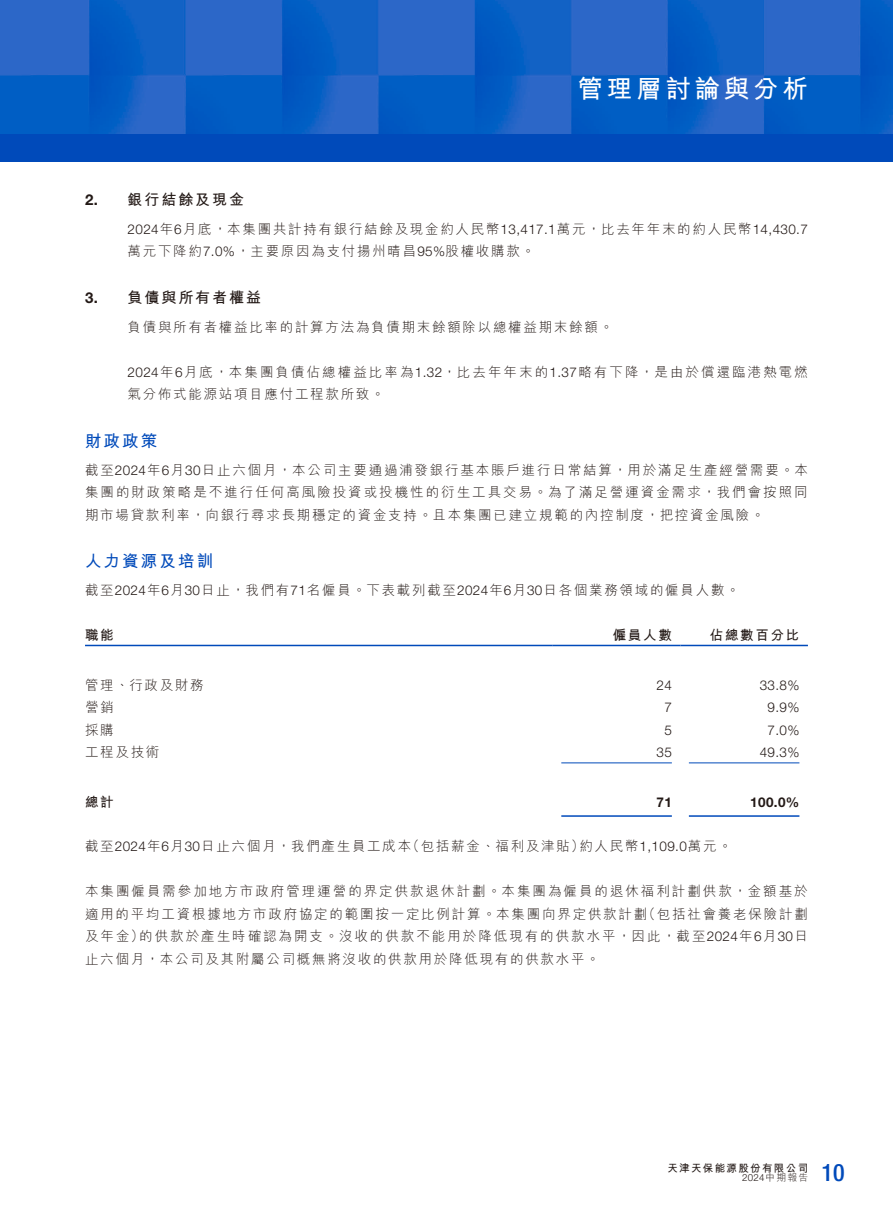
<style>
.page{position:relative;width:893px;height:1212px;background:#fff}
.page>*{position:absolute;margin:0;border:0;box-sizing:border-box;transform-origin:0 0}
.t1{font:700 25.5px "M Hei HK";letter-spacing:.15em;color:#fff}
.t2{font:500 condensed 24px "Helvetica Neue LT Std";color:#004aba}
.t3{font:700 16.5px "M Hei HK";letter-spacing:.13em;color:#004aba}
.t4{font:700 15px "M Hei HK";letter-spacing:.13em;color:#231916}
.t5{font:700 15px "Helvetica Neue LT Std";color:#231916}
.t6{font:300 13.5px/22.5px "M Hei HK";letter-spacing:.13em;color:#231916}
.t7{font:300 13.5px/22.5px "M Hei HK";letter-spacing:.15em;color:#231916}
.t8{font:300 13.5px "Helvetica Neue LT Std";letter-spacing:.03em;color:#231916}
.t9{font:700 13.5px "M Hei HK";letter-spacing:.13em;color:#231916}
.t10{font:700 13.5px "Helvetica Neue LT Std";color:#231916}
.t11{font:700 10.5px "M Hei HK";letter-spacing:.13em;color:#231916}
.t12{font:300 9.75px "Helvetica Neue LT Std";color:#231916}
.s1{font-family:"Helvetica Neue LT Std"}
.s2{font-family:"M Hei HK"}
</style>
<div class="page">
<img style="left:0;top:0;width:893px;height:134px">
<div style="left:0;top:134px;width:893px;height:28px;background:#004aba"></div>
<hr style="left:85px;top:645px;width:468px;height:1px;background:#004aba">
<hr style="left:553px;top:645px;width:127px;height:1px;background:#004aba">
<hr style="left:680px;top:645px;width:128px;height:1px;background:#004aba">
<hr style="left:561px;top:762px;width:111px;height:1px;background:#004aba">
<hr style="left:689px;top:762px;width:110px;height:1px;background:#004aba">
<hr style="left:561px;top:815px;width:111px;height:2px;background:#004aba">
<hr style="left:689px;top:815px;width:110px;height:2px;background:#004aba">
<h1 class="t1" style="left:577px;top:70px;width:232px">管理層討論與分析</h1>
<p class="t5" style="left:85px;top:190px;width:14px">2.</p>
<p class="t5" style="left:85px;top:288px;width:14px">3.</p>
<p class="t4" style="left:128px;top:188px;width:118px">銀行結餘及現金</p>
<p class="t6" style="left:128px;top:217px;width:682px"><span class="s1">2024</span>年<span class="s1">6</span>月底，本集團共計持有銀行結餘及現金約人民幣<span class="s1">13,417.1</span>萬元，比去年年末的約人民幣<span class="s1">14,430.7</span>萬元下降約<span class="s1">7.0%</span>，主要原因為支付揚州晴昌<span class="s1">95%</span>股權收購款。</p>
<p class="t4" style="left:128px;top:286px;width:135px">負債與所有者權益</p>
<p class="t6" style="left:128px;top:315px;width:487px">負債與所有者權益比率的計算方法為負債期末餘額除以總權益期末餘額。</p>
<p class="t7" style="left:128px;top:360px;width:682px"><span class="s1">2024</span>年<span class="s1">6</span>月底，本集團負債佔總權益比率為<span class="s1">1.32</span>，比去年年末的<span class="s1">1.37</span>略有下降，是由於償還臨港熱電燃氣分佈式能源站項目應付工程款所致。</p>
<p class="t3" style="left:85px;top:429px;width:74px">財政政策</p>
<p class="t6" style="left:85px;top:458px;width:724px;text-align:justify">截至<span class="s1">2024</span>年<span class="s1">6</span>月<span class="s1">30</span>日止六個月，本公司主要通過浦發銀行基本賬戶進行日常結算，用於滿足生產經營需要。本集團的財政策略是不進行任何高風險投資或投機性的衍生工具交易。為了滿足營運資金需求，我們會按照同期市場貸款利率，向銀行尋求長期穩定的資金支持。且本集團已建立規範的內控制度，把控資金風險。</p>
<p class="t3" style="left:85px;top:549px;width:130px">人力資源及培訓</p>
<p class="t6" style="left:85px;top:579px;width:656px">截至<span class="s1">2024</span>年<span class="s1">6</span>月<span class="s1">30</span>日止，我們有<span class="s1">71</span>名僱員。下表載列截至<span class="s1">2024</span>年<span class="s1">6</span>月<span class="s1">30</span>日各個業務領域的僱員人數。</p>
<p class="t9" style="left:710px;top:625px;width:91px">佔總數百分比</p>
<p class="t9" style="left:613px;top:625px;width:61px">僱員人數</p>
<p class="t9" style="left:85px;top:625px;width:30px">職能</p>
<p class="t6" style="left:85px;top:673px;width:120px">管理、行政及財務</p>
<p class="t8" style="left:656px;top:676px;width:17px">24</p>
<p class="t8" style="left:760px;top:676px;width:41px">33.8%</p>
<p class="t6" style="left:85px;top:696px;width:30px">營銷</p>
<p class="t8" style="left:664px;top:699px;width:9px">7</p>
<p class="t8" style="left:767px;top:699px;width:33px">9.9%</p>
<p class="t6" style="left:85px;top:718px;width:30px">採購</p>
<p class="t8" style="left:664px;top:721px;width:9px">5</p>
<p class="t8" style="left:767px;top:721px;width:33px">7.0%</p>
<p class="t6" style="left:85px;top:741px;width:76px">工程及技術</p>
<p class="t8" style="left:656px;top:744px;width:17px">35</p>
<p class="t8" style="left:760px;top:744px;width:41px">49.3%</p>
<p class="t9" style="left:85px;top:792px;width:30px">總計</p>
<p class="t10" style="left:656px;top:793px;width:17px">71</p>
<p class="t10" style="left:750px;top:793px;width:51px">100.0%</p>
<p class="t6" style="left:406px;top:835px;width:180px">（包括薪金、福利及津貼）</p>
<p class="t6" style="left:579px;top:835px;width:154px">約人民幣<span class="s1">1,109.0</span>萬元。</p>
<p class="t6" style="left:85px;top:835px;width:328px">截至<span class="s1">2024</span>年<span class="s1">6</span>月<span class="s1">30</span>日止六個月，我們產生員工成本</p>
<p class="t6" style="left:85px;top:880px;width:724px;text-align:right">本集團僱員需參加地方市政府管理運營的界定供款退休計劃。本集團為僱員的退休福利計劃供款，金額基於（包括社會養老保險計劃</p>
<p class="t6" style="left:139px;top:902px;width:670px;text-indent:-54px">適用的平均工資根據地方市政府協定的範圍按一定比例計算。本集團向界定供款計劃<br>的供款於產生時確認為開支。沒收的供款不能用於降低現有的供款水平，因此，截至<span class="s1">2024</span>年<span class="s1">6</span>月<span class="s1">30</span>日</p>
<p class="t6" style="left:85px;top:925px;width:516px">及年金）<br>止六個月，本公司及其附屬公司概無將沒收的供款用於降低現有的供款水平。</p>
<p class="t11" style="left:667px;top:1160px;width:142px">天津天保能源股份有限公司</p>
<h2 class="t2" style="left:821px;top:1158px;width:25px">10</h2>
<p class="t12" style="left:742px;top:1172px;width:67px">2024<span class="s2">中期報告</span></p>
</div>
